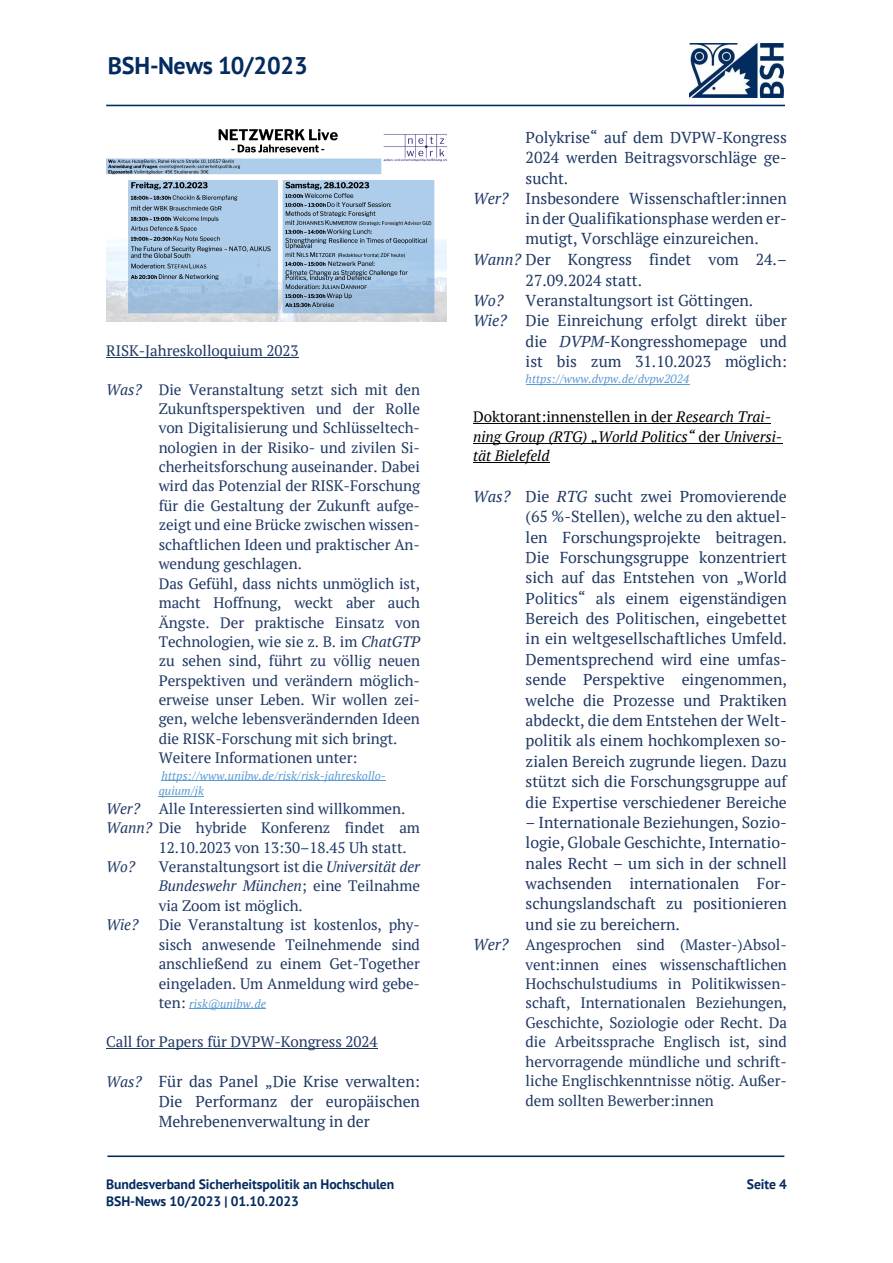
<style>
.page{position:relative;width:893px;height:1263px;background:#fff}
.page>*{position:absolute;margin:0;border:0;box-sizing:border-box;transform-origin:0 0}
.t1{font:700 24.15px "PT Sans";letter-spacing:-.005em;color:#032b5f}
.t2{font:15.9px/20.4px "PT Serif";letter-spacing:-.005em;color:#1f3864;text-align:justify}
.t3{font:italic 15.9px "PT Serif";color:#1f3864}
.t4{font:15.15px/19.4px "PT Serif";letter-spacing:-.005em;color:#1f3864;text-align:justify}
.t5{font:italic 15.15px/19.5px "PT Serif";letter-spacing:-.005em;color:#000}
.t6{font:italic 15.15px "PT Serif";color:#1f3864}
.t7{font:700 13.65px "PT Sans";letter-spacing:-.005em;color:#032b5f}
.t8{font:italic 11.85px/15.5px "PT Serif";letter-spacing:.005em;color:#5b9bd5}
.s1{font-style:italic}
.s2{font-style:normal;font-size:15.15px;color:#1f3864}
.s3{font-style:italic;font-size:15.15px}
.s4{font-style:normal}
.s5{font-style:italic;font-size:15.9px}
</style>
<div class="page">
<img style="left:690px;top:43px;width:94px;height:55px">
<hr style="left:106px;top:105px;width:679px;height:1px;background:#032b5f">
<hr style="left:107px;top:1155px;width:677px;height:2px;background:#032b5f">
<hr style="left:106px;top:357px;width:192px;height:1px;background:#1f3864">
<hr style="left:162px;top:780px;width:224px;height:1px;background:#5b9bd5">
<hr style="left:159px;top:796px;width:45px;height:1px;background:#5b9bd5">
<hr style="left:189px;top:1008px;width:77px;height:1px;background:#5b9bd5">
<hr style="left:106px;top:1048px;width:271px;height:1px;background:#1f3864">
<hr style="left:526px;top:384px;width:163px;height:1px;background:#5b9bd5">
<hr style="left:473px;top:423px;width:298px;height:1px;background:#000">
<hr style="left:473px;top:443px;width:309px;height:1px;background:#000">
<hr style="left:473px;top:462px;width:76px;height:1px;background:#000">
<img style="left:106px;top:129px;width:340px;height:192px">
<h1 class="t1" style="left:108px;top:52px;width:202px">BSH-News 10/2023</h1>
<p class="t4" style="left:106px;top:340px;width:194px">RISK-Jahreskolloquium 2023</p>
<p class="t4" style="left:159px;top:379px;width:263px;text-align:left;text-indent:-53px"><span class="s1">Was?</span> Die Veranstaltung setzt sich mit den Zukunftsperspektiven und der Rolle von Digitalisierung und Schlüsseltech&shy;nologien in der Risiko- und zivilen Si&shy;cherheitsforschung auseinander. Dabei wird das Potenzial der RISK-Forschung für die Gestaltung der Zukunft aufge&shy;zeigt und eine Brücke zwischen wissen&shy;schaftlichen Ideen und praktischer An&shy;wendung geschlagen.<br>Das Gefühl, dass nichts unmöglich ist, macht Hoffnung, weckt aber auch Ängste. Der praktische Einsatz von Technologien, wie sie z. B. im <span class="s1">ChatGTP </span>zu sehen sind, führt zu völlig neuen Perspektiven und verändern möglich&shy;erweise unser Leben. Wir wollen zei&shy;gen, welche lebensverändernden Ideen die RISK-Forschung mit sich bringt.<br>Weitere Informationen unter:</p>
<p class="t8" style="left:159px;top:768px;width:229px">https://www.unibw.de/risk/risk-jahreskollo&shy;quium/jk</p>
<p class="t4" style="left:106px;top:798px;width:301px"><span class="s1">Wer?</span> Alle Interessierten sind willkommen.</p>
<p class="t4" style="left:106px;top:818px;width:315px"><span class="s1">Wann?</span> Die hybride Konferenz findet am</p>
<p class="t4" style="left:159px;top:837px;width:250px">12.10.2023 von 13:30–18.45 Uh statt.</p>
<p class="t6" style="left:106px;top:856px;width:30px">Wo?</p>
<p class="t4" style="left:159px;top:857px;width:263px">Veranstaltungsort ist die <span class="s1">Universität der Bundeswehr München</span>; eine Teilnahme via Zoom ist möglich.</p>
<p class="t6" style="left:106px;top:915px;width:34px">Wie?</p>
<p class="t4" style="left:159px;top:915px;width:263px">Die Veranstaltung ist kostenlos, phy&shy;sisch anwesende Teilnehmende sind anschließend zu einem Get-Together eingeladen. Um Anmeldung wird gebe-</p>
<p class="t8" style="left:159px;top:996px;width:109px"><span class="s2">ten:</span> risk@unibw.de</p>
<p class="t4" style="left:106px;top:1031px;width:273px">Call for Papers für DVPW-Kongress 2024</p>
<p class="t2" style="left:159px;top:1070px;width:263px;text-indent:-53px"><span class="s3">Was?</span> Für das Panel „Die Krise verwalten:<br>Die Performanz der europäischen Mehrebenenverwaltung in der</p>
<p class="t2" style="left:526px;top:126px;width:263px">Polykrise“ auf dem DVPW-Kongress</p>
<p class="t2" style="left:526px;top:147px;width:263px">2024 werden Beitragsvorschläge ge-</p>
<p class="t2" style="left:526px;top:168px;width:44px">sucht.</p>
<p class="t2" style="left:473px;top:188px;width:315px"><span class="s1">Wer?</span> Insbesondere Wissenschaftler:innen</p>
<p class="t2" style="left:526px;top:208px;width:263px">in der Qualifikationsphase werden er-</p>
<p class="t2" style="left:526px;top:228px;width:235px">mutigt, Vorschläge einzureichen.</p>
<p class="t2" style="left:473px;top:249px;width:315px"><span class="s1">Wann?</span> Der Kongress findet vom 24.–</p>
<p class="t2" style="left:526px;top:269px;width:118px">27.09.2024 statt.</p>
<p class="t3" style="left:473px;top:289px;width:32px">Wo?</p>
<p class="t2" style="left:526px;top:290px;width:229px">Veranstaltungsort ist Göttingen.</p>
<p class="t2" style="left:473px;top:310px;width:315px"><span class="s1">Wie?</span> Die Einreichung erfolgt direkt über</p>
<p class="t2" style="left:526px;top:331px;width:263px">die <span class="s1">DVPM-</span>Kongresshomepage und</p>
<p class="t2" style="left:526px;top:351px;width:263px">ist bis zum 31.10.2023 möglich:</p>
<p class="t8" style="left:526px;top:371px;width:165px">https://www.dvpw.de/dvpw2024</p>
<p class="t5" style="left:473px;top:407px;width:311px"><span class="s4">Doktorant:innenstellen in der</span> Research Trai&shy;ning Group (RTG) „World Politics“ <span class="s4">der</span> Universi&shy;tät Bielefeld</p>
<p class="t2" style="left:526px;top:486px;width:263px;text-indent:-52px"><span class="s1">Was?</span> Die <span class="s1">RTG</span> sucht zwei Promovierende (65 %-Stellen), welche zu den aktuel&shy;len Forschungsprojekte beitragen.<br>Die Forschungsgruppe konzentriert sich auf das Entstehen von „World Politics“ als einem eigenständigen Bereich des Politischen, eingebettet in ein weltgesellschaftliches Umfeld.<br>Dementsprechend wird eine umfas&shy;sende Perspektive eingenommen, welche die Prozesse und Praktiken abdeckt, die dem Entstehen der Welt&shy;politik als einem hochkomplexen so&shy;zialen Bereich zugrunde liegen. Dazu stützt sich die Forschungsgruppe auf die Expertise verschiedener Bereiche</p>
<p class="t2" style="left:526px;top:812px;width:263px">– Internationale Beziehungen, Sozio&shy;logie, Globale Geschichte, Internatio&shy;nales Recht – um sich in der schnell wachsenden internationalen For&shy;schungslandschaft zu positionieren und sie zu bereichern.</p>
<p class="t4" style="left:526px;top:935px;width:263px;text-indent:-52px"><span class="s5">Wer?</span> Angesprochen sind (Master-)Absol&shy;vent:innen eines wissenschaftlichen Hochschulstudiums in Politikwissen&shy;schaft, Internationalen Beziehungen, Geschichte, Soziologie oder Recht. Da die Arbeitssprache Englisch ist, sind hervorragende mündliche und schrift&shy;liche Englischkenntnisse nötig. Außer&shy;dem sollten Bewerber:innen</p>
<p class="t7" style="left:106px;top:1176px;width:290px">Bundesverband Sicherheitspolitik an Hochschulen</p>
<p class="t7" style="left:747px;top:1176px;width:42px">Seite 4</p>
<p class="t7" style="left:106px;top:1194px;width:194px">BSH-News 10/2023 | 01.10.2023</p>
</div>
